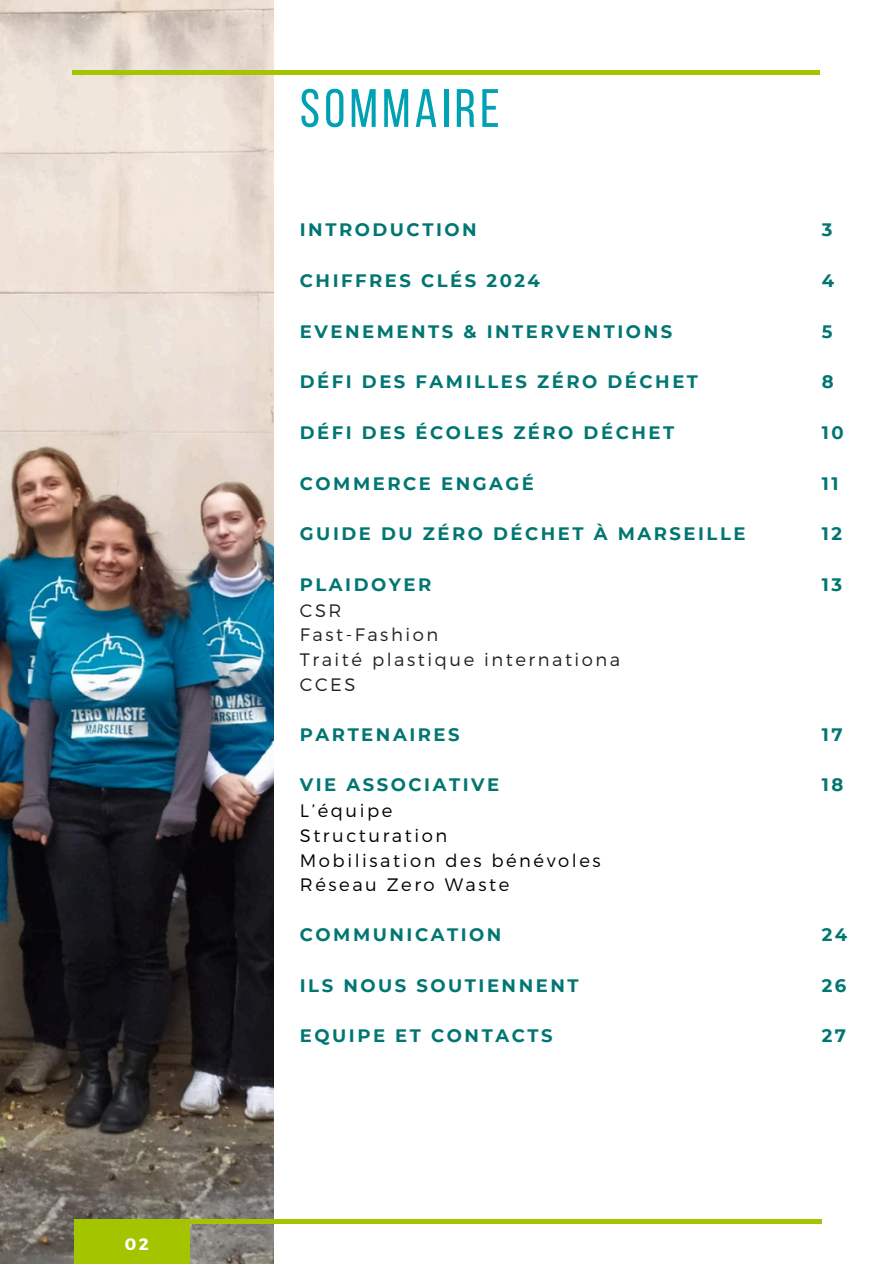
<style>
.page{position:relative;width:894px;height:1264px;background:#fff}
.page>*{position:absolute;margin:0;border:0;box-sizing:border-box;transform-origin:0 0}
.t1{font:54px "Bebas Neue";letter-spacing:.08em;color:#00a1b2}
.t2{font:700 18px "Montserrat";letter-spacing:.14em;color:#007672}
.t3{font:300 18px/24.8px "Montserrat";letter-spacing:.14em;color:#000}
.t4{font:300 18px/24.8px "Montserrat";letter-spacing:.14em;color:#222}
.t5{font:700 16.5px "Montserrat";color:#fff}
</style>
<div class="page">
<img style="left:0;top:0;width:273px;height:1263px">
<hr style="left:72px;top:71px;width:747px;height:3px;background:#a4c400">
<div style="left:75px;top:1219px;width:114px;height:44px;background:#a4c400"></div>
<hr style="left:74px;top:1219px;width:747px;height:4px;background:#a4c400">
<p class="t5" style="left:125px;top:1233px;width:25px">02</p>
<p class="t1" style="left:300px;top:86px;width:201px">SOMMAIRE</p>
<p class="t2" style="left:300px;top:219px;width:178px">INTRODUCTION</p>
<p class="t2" style="left:300px;top:269px;width:241px">CHIFFRES CLÉS 2024</p>
<p class="t2" style="left:300px;top:320px;width:374px">EVENEMENTS &amp; INTERVENTIONS</p>
<p class="t2" style="left:300px;top:371px;width:399px">DÉFI DES FAMILLES ZÉRO DÉCHET</p>
<p class="t2" style="left:300px;top:421px;width:376px">DÉFI DES ÉCOLES ZÉRO DÉCHET</p>
<p class="t2" style="left:300px;top:472px;width:235px">COMMERCE ENGAGÉ</p>
<p class="t2" style="left:300px;top:522px;width:447px">GUIDE DU ZÉRO DÉCHET À MARSEILLE</p>
<p class="t2" style="left:300px;top:573px;width:133px">PLAIDOYER</p>
<p class="t4" style="left:300px;top:597px;width:322px">CSR<br>Fast-Fashion<br>Traité plastique internationa<br>CCES</p>
<p class="t2" style="left:300px;top:723px;width:161px">PARTENAIRES</p>
<p class="t2" style="left:300px;top:773px;width:201px">VIE ASSOCIATIVE</p>
<p class="t3" style="left:300px;top:797px;width:302px">L’équipe<br>Structuration<br>Mobilisation des bénévoles<br>Réseau Zero Waste</p>
<p class="t2" style="left:300px;top:923px;width:203px">COMMUNICATION</p>
<p class="t2" style="left:300px;top:974px;width:280px">ILS NOUS SOUTIENNENT</p>
<p class="t2" style="left:300px;top:1024px;width:254px">EQUIPE ET CONTACTS</p>
<p class="t2" style="left:821px;top:219px;width:12px">3</p>
<p class="t2" style="left:821px;top:269px;width:14px">4</p>
<p class="t2" style="left:821px;top:320px;width:12px">5</p>
<h1 class="t2" style="left:821px;top:371px;width:13px">8</h1>
<p class="t2" style="left:821px;top:421px;width:23px">10</p>
<h2 class="t2" style="left:821px;top:472px;width:18px">11</h2>
<h2 class="t2" style="left:821px;top:522px;width:22px">12</h2>
<h2 class="t2" style="left:821px;top:573px;width:22px">13</h2>
<h2 class="t2" style="left:821px;top:723px;width:22px">17</h2>
<h2 class="t2" style="left:821px;top:773px;width:23px">18</h2>
<h2 class="t2" style="left:821px;top:923px;width:27px">24</h2>
<h2 class="t2" style="left:821px;top:974px;width:26px">26</h2>
<h2 class="t2" style="left:821px;top:1024px;width:26px">27</h2>
</div>
